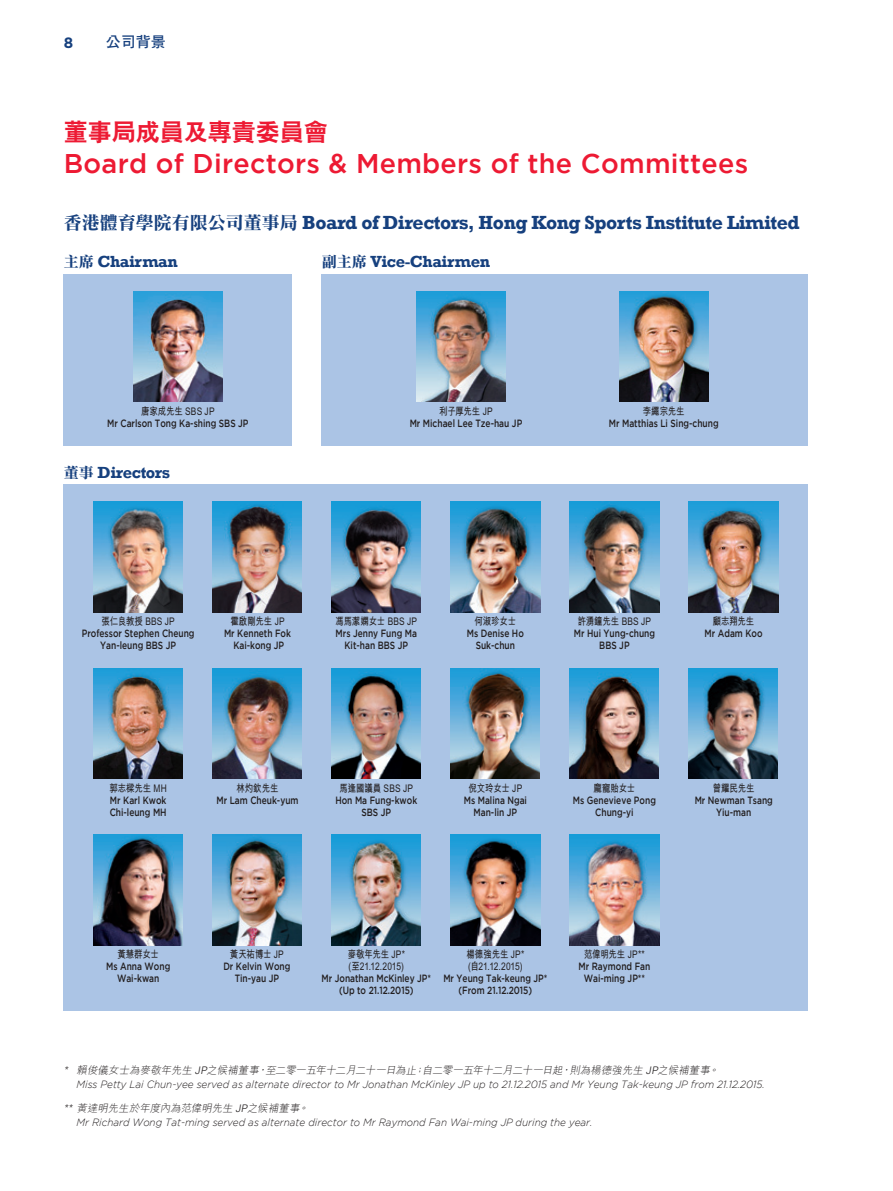
<style>
.page{position:relative;width:893px;height:1191px;background:#fff}
.page>*{position:absolute;margin:0;border:0;box-sizing:border-box;transform-origin:0 0}
.t1{font:500 27px "Gotham";letter-spacing:.01em;color:#ed1a33}
.t2{font:800 24px "C Hei 2 HK";color:#ed1a33}
.t3{font:700 19.5px "Rockwell";letter-spacing:-.025em;color:#16407e}
.t4{font:700 16.5px "Rockwell";letter-spacing:-.025em;color:#16407e}
.t5{font:15px "DF Hei Bd HK BF";color:#16407e}
.t6{font:700 15px "Gotham";color:#16407e}
.t7{font:500 10.5px/12px "Gotham";color:#231f20;text-align:center;scale:.8 1}
.t8{font:italic 300 10.5px "Gotham";color:#231f20;scale:.95 1}
.t9{font:700 10.5px "M Hei HK";letter-spacing:-.01em;color:#231f20;scale:.8 1}
.t10{font:italic 300 10.5px "M Hei HK";color:#231f20}
.t11{font:700 10.5px "M Hei HK";letter-spacing:.01em;color:#231f20;scale:.8 1}
.s1{font-family:"DF Li Song Bd HK BF";font-weight:400;font-size:18px}
.s2{font-family:"DF Li Song Bd HK BF";font-weight:400;font-size:15px}
</style>
<div class="page">
<div style="left:64px;top:274px;width:228px;height:171px;background:#abc4e5"></div>
<div style="left:64px;top:485px;width:744px;height:526px;background:#abc4e5"></div>
<div style="left:322px;top:274px;width:486px;height:171px;background:#abc4e5"></div>
<img style="left:133px;top:291px;width:90px;height:111px">
<img style="left:417px;top:291px;width:89px;height:111px">
<img style="left:619px;top:291px;width:89px;height:111px">
<img style="left:94px;top:502px;width:89px;height:110px">
<img style="left:213px;top:502px;width:89px;height:110px">
<img style="left:332px;top:502px;width:89px;height:110px">
<img style="left:451px;top:502px;width:89px;height:110px">
<img style="left:570px;top:502px;width:89px;height:110px">
<img style="left:689px;top:502px;width:89px;height:110px">
<img style="left:94px;top:668px;width:89px;height:111px">
<img style="left:212px;top:668px;width:90px;height:111px">
<img style="left:331px;top:668px;width:90px;height:111px">
<img style="left:450px;top:668px;width:90px;height:111px">
<img style="left:569px;top:668px;width:90px;height:111px">
<img style="left:688px;top:668px;width:90px;height:111px">
<img style="left:94px;top:834px;width:89px;height:111px">
<img style="left:213px;top:834px;width:89px;height:111px">
<img style="left:332px;top:834px;width:89px;height:111px">
<img style="left:451px;top:834px;width:89px;height:111px">
<img style="left:570px;top:834px;width:89px;height:111px">
<h3 class="t6" style="left:64px;top:33px;width:11px">8</h3>
<h3 class="t5" style="left:106px;top:34px;width:61px">公司背景</h3>
<p class="t2" style="left:64px;top:116px;width:265px">董事局成員及專責委員會</p>
<p class="t1" style="left:64px;top:148px;width:686px">Board of Directors &amp; Members of the Committees</p>
<p class="t3" style="left:64px;top:211px;width:737px"><span class="s1">香港體育學院有限公司董事局</span> Board of Directors, Hong Kong Sports Institute Limited</p>
<p class="t4" style="left:64px;top:252px;width:116px"><span class="s2">主席</span> Chairman</p>
<p class="t4" style="left:322px;top:252px;width:170px"><span class="s2">副主席</span> Vice-Chairmen</p>
<p class="t9" style="left:141px;top:403px;width:93px">唐家成先生 SBS JP</p>
<p class="t7" style="left:107px;top:416px;width:178px">Mr Carlson Tong Ka-shing SBS JP</p>
<p class="t4" style="left:64px;top:462px;width:108px"><span class="s2">董事</span> Directors</p>
<p class="t9" style="left:439px;top:403px;width:68px">利子厚先生 JP</p>
<p class="t7" style="left:410px;top:416px;width:142px">Mr Michael Lee Tze-hau JP</p>
<p class="t9" style="left:643px;top:403px;width:54px">李繩宗先生</p>
<p class="t7" style="left:609px;top:416px;width:139px">Mr Matthias Li Sing-chung</p>
<p class="t11" style="left:101px;top:613px;width:93px">張仁良教授 BBS JP</p>
<p class="t7" style="left:82px;top:627px;width:142px">Professor Stephen Cheung</p>
<p class="t7" style="left:100px;top:639px;width:96px">Yan-leung BBS JP</p>
<p class="t9" style="left:230px;top:613px;width:69px">霍啟剛先生 JP</p>
<p class="t7" style="left:224px;top:627px;width:85px">Mr Kenneth Fok</p>
<p class="t7" style="left:233px;top:639px;width:65px">Kai-kong JP</p>
<p class="t9" style="left:335px;top:613px;width:104px">馮馬潔嫻女士 BBS JP</p>
<p class="t7" style="left:336px;top:627px;width:103px">Mrs Jenny Fung Ma</p>
<p class="t7" style="left:345px;top:639px;width:81px">Kit-han BBS JP</p>
<p class="t9" style="left:475px;top:613px;width:53px">何淑珍女士</p>
<p class="t7" style="left:467px;top:627px;width:73px">Ms Denise Ho</p>
<p class="t7" style="left:476px;top:639px;width:51px">Suk-chun</p>
<p class="t9" style="left:578px;top:613px;width:93px">許湧鐘先生 BBS JP</p>
<p class="t7" style="left:574px;top:627px;width:103px">Mr Hui Yung-chung<br>BBS JP</p>
<p class="t9" style="left:713px;top:613px;width:54px">顧志翔先生</p>
<p class="t7" style="left:704px;top:627px;width:74px">Mr Adam Koo</p>
<p class="t9" style="left:109px;top:780px;width:73px">郭志樑先生 MH</p>
<p class="t7" style="left:110px;top:793px;width:72px">Mr Karl Kwok</p>
<p class="t7" style="left:110px;top:805px;width:73px">Chi-leung MH</p>
<p class="t9" style="left:237px;top:780px;width:54px">林灼欽先生</p>
<p class="t7" style="left:216px;top:793px;width:104px">Mr Lam Cheuk-yum</p>
<p class="t11" style="left:339px;top:780px;width:94px">馬逢國議員 SBS JP</p>
<p class="t7" style="left:335px;top:793px;width:104px">Hon Ma Fung-kwok<br>SBS JP</p>
<p class="t9" style="left:468px;top:780px;width:69px">倪文玲女士 JP</p>
<p class="t7" style="left:464px;top:793px;width:81px">Ms Malina Ngai</p>
<p class="t7" style="left:474px;top:805px;width:56px">Man-lin JP</p>
<p class="t9" style="left:594px;top:780px;width:54px">龐寵貽女士</p>
<p class="t7" style="left:573px;top:793px;width:105px">Ms Genevieve Pong</p>
<p class="t7" style="left:595px;top:805px;width:49px">Chung-yi</p>
<p class="t9" style="left:713px;top:780px;width:54px">曾耀民先生</p>
<p class="t7" style="left:695px;top:793px;width:99px">Mr Newman Tsang</p>
<p class="t7" style="left:716px;top:805px;width:45px">Yiu-man</p>
<p class="t9" style="left:117px;top:946px;width:54px">黃慧群女士</p>
<p class="t7" style="left:106px;top:960px;width:82px">Ms Anna Wong</p>
<p class="t7" style="left:117px;top:972px;width:54px">Wai-kwan</p>
<p class="t9" style="left:230px;top:946px;width:69px">黃天祐博士 JP</p>
<p class="t7" style="left:223px;top:960px;width:85px">Dr Kelvin Wong</p>
<p class="t7" style="left:235px;top:972px;width:57px">Tin-yau JP</p>
<p class="t9" style="left:348px;top:946px;width:73px">麥敬年先生 JP*</p>
<p class="t9" style="left:349px;top:958px;width:71px">(至21.12.2015)</p>
<p class="t7" style="left:321px;top:972px;width:139px">Mr Jonathan McKinley JP*</p>
<p class="t7" style="left:339px;top:984px;width:95px">(Up to 21.12.2015)</p>
<p class="t9" style="left:466px;top:946px;width:74px">楊德強先生 JP*</p>
<p class="t9" style="left:468px;top:958px;width:70px">(自21.12.2015)</p>
<p class="t7" style="left:443px;top:972px;width:132px">Mr Yeung Tak-keung JP*</p>
<p class="t7" style="left:459px;top:984px;width:94px">(From 21.12.2015)</p>
<p class="t9" style="left:584px;top:946px;width:77px">范偉明先生 JP**</p>
<p class="t7" style="left:579px;top:960px;width:91px">Mr Raymond Fan</p>
<p class="t7" style="left:584px;top:972px;width:78px">Wai-ming JP**</p>
<p class="t10" style="left:64px;top:1062px;width:659px">* 賴俊儀女士為麥敬年先生 JP之候補董事，至二零一五年十二月二十一日為止；自二零一五年十二月二十一日起，則為楊德強先生 JP之候補董事。</p>
<p class="t8" style="left:77px;top:1078px;width:726px">Miss Petty Lai Chun-yee served as alternate director to Mr Jonathan McKinley JP up to 21.12.2015 and Mr Yeung Tak-keung JP from 21.12.2015.</p>
<p class="t10" style="left:64px;top:1100px;width:249px">** 黃達明先生於年度內為范偉明先生 JP之候補董事。</p>
<p class="t8" style="left:77px;top:1116px;width:545px">Mr Richard Wong Tat-ming served as alternate director to Mr Raymond Fan Wai-ming JP during the year.</p>
</div>
